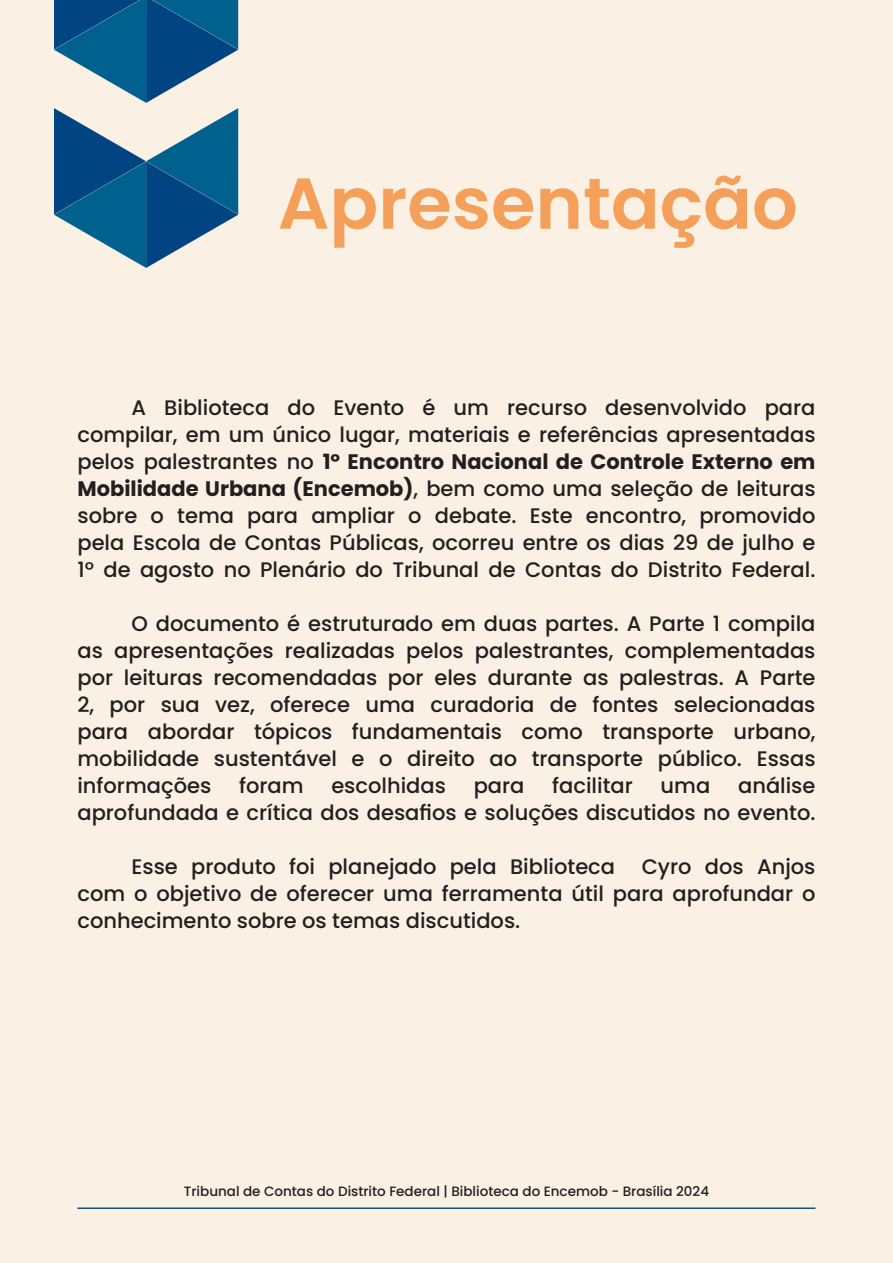
<style>
.page{position:relative;width:893px;height:1263px;background:#faf0e4}
.page>*{position:absolute;margin:0;border:0;box-sizing:border-box;transform-origin:0 0}
.t1{font:600 72px "Poppins";color:#f4a05b}
.t2{font:500 21px/27px "Poppins";color:#231f20;text-align:justify}
.t3{font:500 13.5px "Poppins";color:#231f20}
.s1{font-weight:700}
</style>
<div class="page">
<svg style="left:54px;top:0;width:184px;height:268px"></svg>
<hr style="left:77px;top:1207px;width:738px;height:2px;background:#125381">
<p class="t1" style="left:278px;top:162px;width:521px">Apresentação</p>
<p class="t2" style="left:77px;top:395px;width:740px;text-indent:54px">A Biblioteca do Evento é um recurso desenvolvido para compilar, em um único lugar, materiais e referências apresentadas pelos palestrantes no <span class="s1">1º Encontro Nacional de Controle Externo em Mobilidade Urbana (Encemob)</span>, bem como uma seleção de leituras sobre o tema para ampliar o debate. Este encontro, promovido pela Escola de Contas Públicas, ocorreu entre os dias 29 de julho e 1º de agosto no Plenário do Tribunal de Contas do Distrito Federal.</p>
<p class="t2" style="left:77px;top:611px;width:740px;text-indent:54px">O documento é estruturado em duas partes. A Parte 1 compila as apresentações realizadas pelos palestrantes, complementadas por leituras recomendadas por eles durante as palestras. A Parte 2, por sua vez, oferece uma curadoria de fontes selecionadas para abordar tópicos fundamentais como transporte urbano, mobilidade sustentável e o direito ao transporte público. Essas informações</p>
<p class="t2" style="left:77px;top:773px;width:740px;text-align:right">análise<br>aprofundada e crítica dos desafios e soluções discutidos no evento.</p>
<p class="t2" style="left:131px;top:854px;width:485px">Esse produto foi planejado pela Biblioteca</p>
<p class="t2" style="left:239px;top:773px;width:66px">foram</p>
<p class="t2" style="left:331px;top:773px;width:116px">escolhidas</p>
<p class="t2" style="left:474px;top:773px;width:52px">para</p>
<p class="t2" style="left:552px;top:773px;width:82px">facilitar</p>
<p class="t2" style="left:661px;top:773px;width:51px">uma</p>
<p class="t2" style="left:77px;top:854px;width:740px;text-indent:564px">Cyro dos Anjos com o objetivo de oferecer uma ferramenta útil para aprofundar o conhecimento sobre os temas discutidos.</p>
<p class="t3" style="left:184px;top:1183px;width:527px">Tribunal de Contas do Distrito Federal | Biblioteca do Encemob - Brasília 2024</p>
</div>
